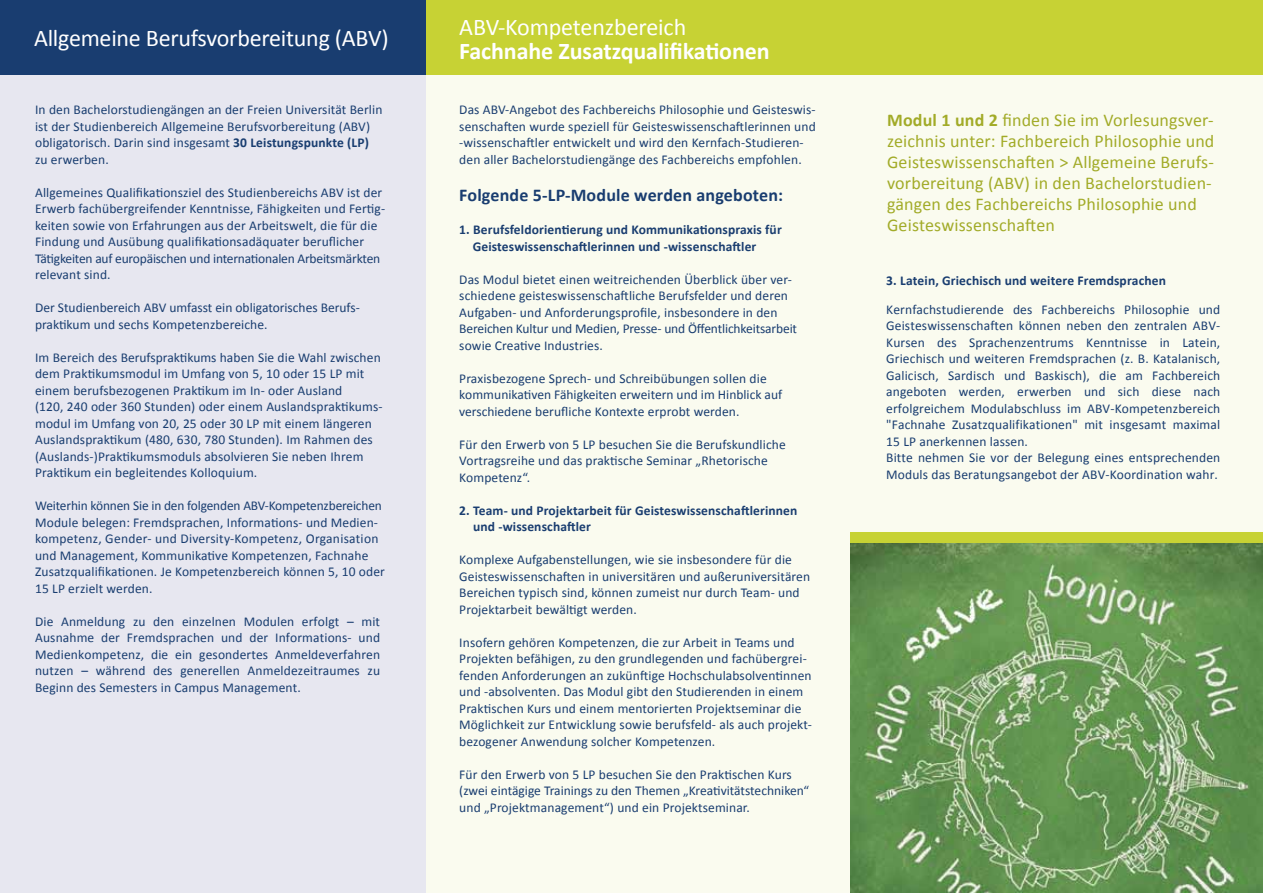
<style>
.page{position:relative;width:1263px;height:893px;background:#fff}
.page>*{position:absolute;margin:0;border:0;box-sizing:border-box;transform-origin:0 0}
.t1{font:24px "Calibri";letter-spacing:-.01em;color:#fff}
.t2{font:700 24px "Calibri";letter-spacing:-.005em;color:#fff}
.t3{font:18px/21px "Calibri";letter-spacing:.01em;color:#a2ab28}
.t4{font:700 18px "Calibri";letter-spacing:.01em;color:#193d70}
.t5{font:13.5px/16.5px "Calibri";letter-spacing:.01em;color:#193d70}
.t6{font:700 13.5px/16.5px "Calibri";letter-spacing:.01em;color:#193d70}
.s1{font-weight:700}
</style>
<div class="page">
<div style="left:425px;top:0;width:838px;height:893px;background:#fafbef"></div>
<div style="left:425px;top:0;width:838px;height:74px;background:#c7d234"></div>
<div style="left:0;top:0;width:425px;height:893px;background:#e7e7f0"></div>
<div style="left:0;top:0;width:425px;height:74px;background:#193d70"></div>
<img style="left:850px;top:543px;width:413px;height:350px">
<div style="left:850px;top:533px;width:413px;height:10px;background:#c7d234"></div>
<h1 class="t1" style="left:34px;top:23px;width:356px">Allgemeine Berufsvorbereitung (ABV)</h1>
<p class="t5" style="left:35px;top:102px;width:349px">In den Bachelorstudiengängen an der Freien Universität Berlin ist der Studienbereich Allgemeine Berufsvorbereitung (ABV) obligatorisch. Darin sind insgesamt <span class="s1">30 Leistungspunkte (LP) </span>zu erwerben.</p>
<p class="t5" style="left:35px;top:184px;width:352px">Allgemeines Qualifikationsziel des Studienbereichs ABV ist der Erwerb fachübergreifender Kenntnisse, Fähigkeiten und Fertig&shy;keiten sowie von Erfahrungen aus der Arbeitswelt, die für die Findung und Ausübung qualifikationsadäquater beruflicher Tätigkeiten auf europäischen und internationalen Arbeitsmärkten relevant sind.</p>
<p class="t5" style="left:35px;top:300px;width:326px">Der Studienbereich ABV umfasst ein obligatorisches Berufs&shy;praktikum und sechs Kompetenzbereiche.</p>
<p class="t5" style="left:35px;top:349px;width:349px">Im Bereich des Berufspraktikums haben Sie die Wahl zwischen dem Praktikumsmodul im Umfang von 5, 10 oder 15 LP mit einem berufsbezogenen Praktikum im In- oder Ausland<br>(120, 240 oder 360 Stunden) oder einem Auslandspraktikums&shy;modul im Umfang von 20, 25 oder 30 LP mit einem längeren Auslandspraktikum (480, 630, 780 Stunden). Im Rahmen des (Auslands-)Praktikumsmoduls absolvieren Sie neben Ihrem Praktikum ein begleitendes Kolloquium.</p>
<p class="t5" style="left:35px;top:498px;width:351px">Weiterhin können Sie in den folgenden ABV-Kompetenzbereichen Module belegen: Fremdsprachen, Informations- und Medien&shy;kompetenz, Gender- und Diversity-Kompetenz, Organisation und Management, Kommunikative Kompetenzen, Fachnahe Zusatzqualifikationen. Je Kompetenzbereich können 5, 10 oder 15 LP erzielt werden.</p>
<p class="t5" style="left:35px;top:613px;width:347px;text-align:justify">Die Anmeldung zu den einzelnen Modulen erfolgt – mit Ausnahme der Fremdsprachen und der Informations- und Medienkompetenz, die ein gesondertes Anmeldeverfahren nutzen – während des generellen Anmeldezeitraumes zu Beginn des Semesters in Campus Management.</p>
<h1 class="t1" style="left:459px;top:12px;width:228px">ABV-Kompetenzbereich</h1>
<h1 class="t2" style="left:459px;top:36px;width:312px">Fachnahe Zusatzqualifikationen</h1>
<p class="t5" style="left:459px;top:102px;width:358px">Das ABV-Angebot des Fachbereichs Philosophie und Geisteswis&shy;senschaften wurde speziell für Geisteswissenschaftlerinnen und -wissenschaftler entwickelt und wird den Kernfach-Studieren&shy;den aller Bachelorstudiengänge des Fachbereichs empfohlen.</p>
<h2 class="t4" style="left:459px;top:184px;width:325px">Folgende 5-LP-Module werden angeboten:</h2>
<p class="t6" style="left:473px;top:222px;width:310px;text-indent:-14px">1. Berufsfeldorientierung und Kommunikationspraxis für<br>Geisteswissenschaftlerinnen und -wissenschaftler</p>
<p class="t5" style="left:459px;top:271px;width:339px">Das Modul bietet einen weitreichenden Überblick über ver&shy;schiedene geisteswissenschaftliche Berufsfelder und deren Aufgaben- und Anforderungsprofile, insbesondere in den Bereichen Kultur und Medien, Presse- und Öffentlichkeitsarbeit sowie Creative Industries.</p>
<p class="t5" style="left:459px;top:370px;width:325px">Praxisbezogene Sprech- und Schreibübungen sollen die kommunikativen Fähigkeiten erweitern und im Hinblick auf verschiedene berufliche Kontexte erprobt werden.</p>
<p class="t5" style="left:459px;top:436px;width:328px">Für den Erwerb von 5 LP besuchen Sie die Berufskundliche<br>Vortragsreihe und das praktische Seminar „Rhetorische<br>Kompetenz“.</p>
<p class="t6" style="left:473px;top:502px;width:326px;text-indent:-14px">2. Team- und Projektarbeit für Geisteswissenschaftlerinnen und -wissenschaftler</p>
<p class="t5" style="left:459px;top:552px;width:352px">Komplexe Aufgabenstellungen, wie sie insbesondere für die Geisteswissenschaften in universitären und außeruniversitären Bereichen typisch sind, können zumeist nur durch Team- und Projektarbeit bewältigt werden.</p>
<p class="t5" style="left:459px;top:634px;width:354px">Insofern gehören Kompetenzen, die zur Arbeit in Teams und Projekten befähigen, zu den grundlegenden und fachübergrei&shy;fenden Anforderungen an zukünftige Hochschulabsolventinnen und -absolventen. Das Modul gibt den Studierenden in einem Praktischen Kurs und einem mentorierten Projektseminar die Möglichkeit zur Entwicklung sowie berufsfeld- als auch projekt&shy;bezogener Anwendung solcher Kompetenzen.</p>
<p class="t5" style="left:459px;top:766px;width:351px">Für den Erwerb von 5 LP besuchen Sie den Praktischen Kurs (zwei eintägige Trainings zu den Themen „Kreativitätstechniken“ und „Projektmanagement“) und ein Projektseminar.</p>
<p class="t3" style="left:887px;top:110px;width:329px"><span class="s1">Modul 1 und 2</span> finden Sie im Vorlesungsver&shy;zeichnis unter: Fachbereich Philosophie und Geisteswissenschaften &gt; Allgemeine Berufs&shy;vorbereitung (ABV) in den Bachelorstudien&shy;gängen des Fachbereichs Philosophie und Geisteswissenschaften</p>
<p class="t6" style="left:886px;top:272px;width:281px">3. Latein, Griechisch und weitere Fremdsprachen</p>
<p class="t5" style="left:886px;top:301px;width:336px">Kernfachstudierende des Fachbereichs Philosophie und Geisteswissenschaften können neben den zentralen ABV-Kursen des Sprachenzentrums Kenntnisse in Latein, Griechisch und weiteren Fremdsprachen (z. B. Katalanisch, Galicisch, Sardisch und Baskisch), die am Fachbereich angeboten werden, erwerben und sich diese nach erfolgreichem Modulabschluss im ABV-Kompetenzbereich "Fachnahe Zusatzqualifikationen" mit insgesamt maximal 15 LP anerkennen lassen.<br>Bitte nehmen Sie vor der Belegung eines entsprechenden Moduls das Beratungsangebot der ABV-Koordination wahr.</p>
</div>
